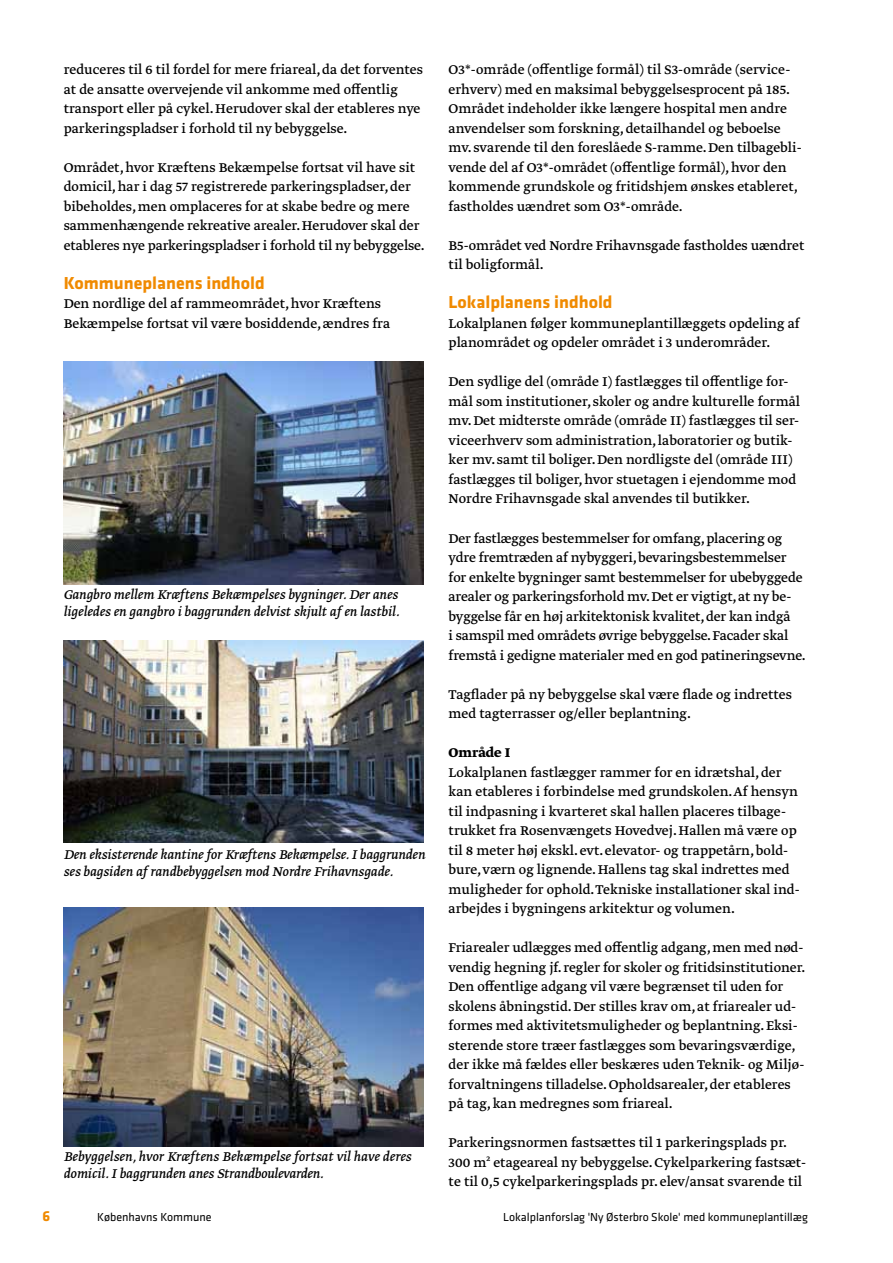
<style>
.page{position:relative;width:893px;height:1263px;background:#fff}
.page>*{position:absolute;margin:0;border:0;box-sizing:border-box;transform-origin:0 0}
.t1{font:700 18px "Klavika";color:#f08a00}
.t2{font:15px/19.5px "Greta Text";color:#000}
.t3{font:italic 15px/16.5px "Greta Text";color:#000}
.t4{font:700 15px "Greta Text";color:#000}
.t5{font:700 15px "Klavika";color:#f08a00}
.t6{font:12px "Klavika";color:#000}
</style>
<div class="page">
<img style="left:64px;top:907px;width:359px;height:239px">
<img style="left:64px;top:361px;width:359px;height:223px">
<img style="left:64px;top:641px;width:359px;height:202px">
<p class="t2" style="left:64px;top:61px;width:361px">reduceres til 6 til fordel for mere friareal, da det forventes at de ansatte overvejende vil ankomme med offentlig transport eller på cykel. Herudover skal der etableres nye parkeringspladser i forhold til ny bebyggelse.</p>
<p class="t2" style="left:64px;top:159px;width:362px">Området, hvor Kræftens Bekæmpelse fortsat vil have sit domicil, har i dag 57 registrerede parkeringspladser, der bibeholdes, men omplaceres for at skabe bedre og mere sammenhængende rekreative arealer. Herudover skal der etableres nye parkeringspladser i forhold til ny bebyggelse.</p>
<p class="t1" style="left:64px;top:276px;width:203px">Kommuneplanens indhold</p>
<p class="t2" style="left:64px;top:295px;width:328px">Den nordlige del af rammeområdet, hvor Kræftens<br>Bekæmpelse fortsat vil være bosiddende, ændres fra</p>
<p class="t3" style="left:64px;top:587px;width:337px">Gangbro mellem Kræftens Bekæmpelses bygninger. Der anes lige ledes en gangbro i baggrunden delvist skjult af en lastbil.</p>
<p class="t3" style="left:64px;top:847px;width:363px">Den eksisterende kantine for Kræftens Bekæmpelse. I baggrunden ses bagsiden af randbebyggelsen mod Nordre Frihavnsgade.</p>
<p class="t3" style="left:64px;top:1149px;width:349px">Bebyggelsen, hvor Kræftens Bekæmpelse fortsat vil have deres domi cil. I baggrunden anes Strandboulevarden.</p>
<p class="t2" style="left:449px;top:61px;width:355px">O3*-område (offentlige formål) til S3-område (service&shy;erhverv) med en maksimal bebyggelsesprocent på 185.<br>Området indeholder ikke længere hospital men andre anvendelser som forskning, detailhandel og beboelse mv. svarende til den foreslåede S-ramme. Den tilbagebli&shy;vende del af O3*-området (offentlige formål), hvor den kommende grundskole og fritidshjem ønskes etableret, fastholdes uændret som O3*-område.</p>
<p class="t2" style="left:449px;top:237px;width:357px">B5-området ved Nordre Frihavnsgade fastholdes uændret til boligformål.</p>
<p class="t1" style="left:449px;top:295px;width:166px">Lokalplanens indhold</p>
<p class="t2" style="left:449px;top:315px;width:353px">Lokalplanen følger kommuneplantillæggets opdeling af planområdet og opdeler området i 3 underområder.</p>
<p class="t2" style="left:449px;top:373px;width:353px">Den sydlige del (område I) fastlægges til offentlige for&shy;mål som institutioner, skoler og andre kulturelle formål mv. Det midterste område (område II) fastlægges til ser&shy;viceerhverv som administration, laboratorier og butik&shy;ker mv. samt til boliger. Den nordligste del (område III) fastlægges til boliger, hvor stuetagen i ejendomme mod Nordre Frihavnsgade skal anvendes til butikker.</p>
<p class="t2" style="left:449px;top:529px;width:359px">Der fastlægges bestemmelser for omfang, placering og ydre fremtræden af nybyggeri, bevaringsbestemmelser for enkelte bygninger samt bestemmelser for ubebyggede arealer og parkeringsforhold mv. Det er vigtigt, at ny be&shy;byggelse får en høj arkitektonisk kvalitet, der kan indgå<br>i samspil med områdets øvrige bebyggelse. Facader skal fremstå i gedigne materialer med en god patineringsevne.</p>
<p class="t2" style="left:449px;top:685px;width:345px">Tagflader på ny bebyggelse skal være flade og indrettes med tagterrasser og/eller beplantning.</p>
<p class="t4" style="left:449px;top:746px;width:63px">Område I</p>
<p class="t2" style="left:449px;top:763px;width:353px">Lokalplanen fastlægger rammer for en idrætshal, der kan etableres i forbindelse med grundskolen. Af hensyn til indpasning i kvarteret skal hallen placeres tilbage&shy;trukket fra Rosenvængets Hovedvej. Hallen må være op til 8 meter høj ekskl. evt. elevator- og trappetårn, bold&shy;bure, værn og lignende. Hallens tag skal indrettes med muligheder for ophold. Tekniske installationer skal ind&shy;arbejdes i bygningens arkitektur og volumen.</p>
<p class="t2" style="left:449px;top:939px;width:358px">Friarealer udlægges med offentlig adgang, men med nød&shy;vendig hegning jf. regler for skoler og fritidsinstitutioner.<br>Den offentlige adgang vil være begrænset til uden for skolens åbningstid. Der stilles krav om, at friarealer ud&shy;formes med aktivitetsmuligheder og beplantning. Eksi&shy;sterende store træer fastlægges som bevaringsværdige, der ikke må fældes eller beskæres uden Teknik- og Miljø&shy;forvaltningens tilladelse. Opholdsarealer, der etableres på tag, kan medregnes som friareal.</p>
<p class="t2" style="left:449px;top:1134px;width:359px">Parkeringsnormen fastsættes til 1 parkeringsplads pr.<br>300 m² etageareal ny bebyggelse. Cykelparkering fastsæt&shy;te til 0,5 cykelparkeringsplads pr. elev/ansat svarende til</p>
<p class="t5" style="left:43px;top:1210px;width:9px">6</p>
<p class="t6" style="left:97px;top:1212px;width:116px">Københavns Kommune</p>
<p class="t6" style="left:503px;top:1212px;width:306px">Lokalplanforslag 'Ny Østerbro Skole' med kommuneplantillæg</p>
</div>
